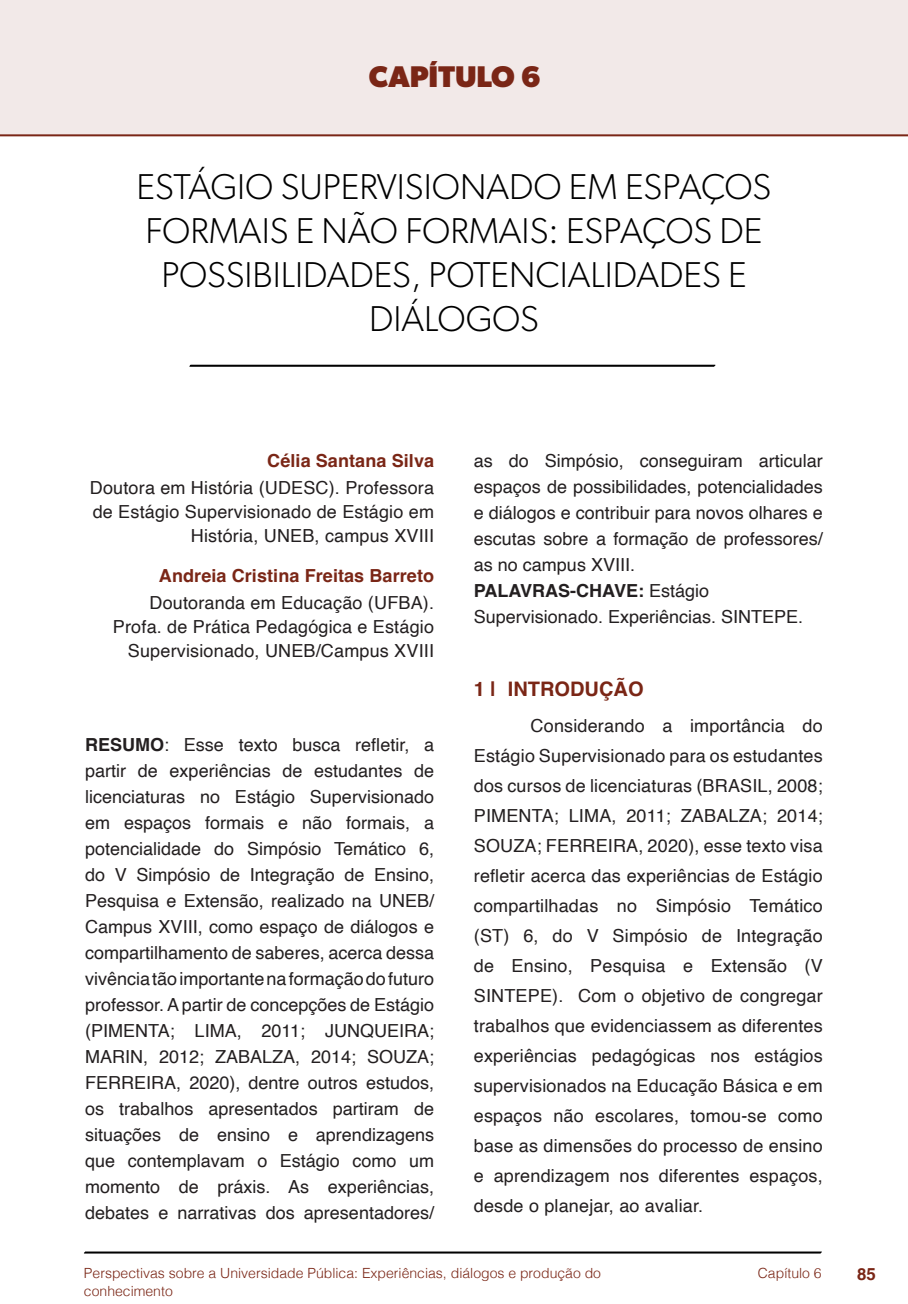
<style>
.page{position:relative;width:908px;height:1304px;background:#fff}
.page>*{position:absolute;margin:0;border:0;box-sizing:border-box;transform-origin:0 0}
.nome_artigos{font:300 36px/44px "Gibson";color:#000;text-align:center}
.capítulos{font:700 30px "Gibson";color:#7a2616}
.t1{font:700 20px "Helvetica";color:#7a2616}
.Resumos_e_PC_TXT{font:18px/26px "Helvetica";color:#231f20;text-align:justify}
.txt{font:18px/30px "Helvetica";letter-spacing:.01em;color:#231f20;text-align:justify}
.info_autores{font:18px/24px "Helvetica";letter-spacing:.01em;color:#231f20;text-align:right}
.nome_autores{font:700 18px "Helvetica";letter-spacing:.005em;color:#7a2616}
.Resumos_e_PC_TXT-2{font:700 18px "Helvetica";color:#231f20}
.t2{font:700 16.8px "Helvetica";color:#7a2616}
.t3{font:300 14px/18px "Helvetica";color:#7a2616}
.s1{font-weight:700}
.s2{font-weight:400}
</style>
<div class="page">
<svg style="left:84px;top:1251px;width:737px;height:3px;background:#515151"></svg>
<svg style="left:189px;top:364px;width:526px;height:3px;background:#4f4f4f"></svg>
<div style="left:0;top:0;width:907px;height:136px;background:#f2e9e8"></div>
<div style="left:44px;top:72px;width:68px;height:61px;background:#f2e9e8"></div>
<p class="capítulos" style="left:369px;top:58px;width:173px">CAPÍTULO 6</p>
<p class="nome_artigos" style="left:136px;top:164px;width:636px">ESTÁGIO SUPERVISIONADO EM ESPAÇOS<br>FORMAIS E NÃO FORMAIS: ESPAÇOS DE<br>POSSIBILIDADES, POTENCIALIDADES E<br>DIÁLOGOS</p>
<p class="nome_autores" style="left:267px;top:450px;width:168px">Célia Santana Silva</p>
<p class="info_autores" style="left:90px;top:477px;width:345px">Doutora em História (UDESC). Professora de Estágio Supervisionado de Estágio em<br>História, UNEB, campus XVIII</p>
<p class="nome_autores" style="left:159px;top:564px;width:276px">Andreia Cristina Freitas Barreto</p>
<p class="info_autores" style="left:113px;top:591px;width:322px">Doutoranda em Educação (UFBA).<br>Profa. de Prática Pedagógica e Estágio<br>Supervisionado, UNEB/Campus XVIII</p>
<p class="Resumos_e_PC_TXT" style="left:85px;top:732px;width:350px"><span class="s1">RESUMO</span>: Esse texto busca refletir, a partir de experiências de estudantes de licenciaturas no Estágio Supervisionado em espaços formais e não formais, a potencialidade do Simpósio Temático 6, do V Simpósio de Integração de Ensino, Pesquisa e Extensão, realizado na UNEB/ Campus XVIII, como espaço de diálogos e compartilhamento de saberes, acerca dessa vivência tão importante na formação do futuro professor. A partir de concepções de Estágio (PIMENTA; LIMA, 2011; JUNQUEIRA; MARIN, 2012; ZABALZA, 2014; SOUZA; FERREIRA, 2020), dentre outros estudos, os trabalhos apresentados partiram de situações de ensino e aprendizagens que contemplavam o Estágio como um momento de práxis. As experiências, debates e narrativas dos apresentadores/</p>
<p class="Resumos_e_PC_TXT" style="left:473px;top:448px;width:350px">as do Simpósio, conseguiram articular espaços de possibilidades, potencialidades e diálogos e contribuir para novos olhares e escutas sobre a formação de professores/ as no campus XVIII.</p>
<p class="Resumos_e_PC_TXT-2" style="left:473px;top:580px;width:237px">PALAVRAS-CHAVE: <span class="s2">Estágio</span></p>
<p class="Resumos_e_PC_TXT" style="left:473px;top:604px;width:331px">Supervisionado. Experiências. SINTEPE.</p>
<p class="t1" style="left:473px;top:677px;width:171px">1 | INTRODUÇÃO</p>
<p class="txt" style="left:473px;top:711px;width:350px;text-indent:57px">Considerando a importância do Estágio Supervisionado para os estudantes dos cursos de licenciaturas (BRASIL, 2008; PIMENTA; LIMA, 2011; ZABALZA; 2014; SOUZA; FERREIRA, 2020), esse texto visa refletir acerca das experiências de Estágio compartilhadas no Simpósio Temático (ST) 6, do V Simpósio de Integração de Ensino, Pesquisa e Extensão (V SINTEPE). Com o objetivo de congregar trabalhos que evidenciassem as diferentes experiências pedagógicas nos estágios supervisionados na Educação Básica e em espaços não escolares, tomou-se como base as dimensões do processo de ensino e aprendizagem nos diferentes espaços, desde o planejar, ao avaliar.</p>
<p class="t3" style="left:84px;top:1263px;width:518px">Perspectivas sobre a Universidade Pública: Experiências, diálogos e produção do conhecimento</p>
<p class="t3" style="left:757px;top:1263px;width:65px">Capítulo 6</p>
<p class="t2" style="left:856px;top:1264px;width:20px">85</p>
</div>
